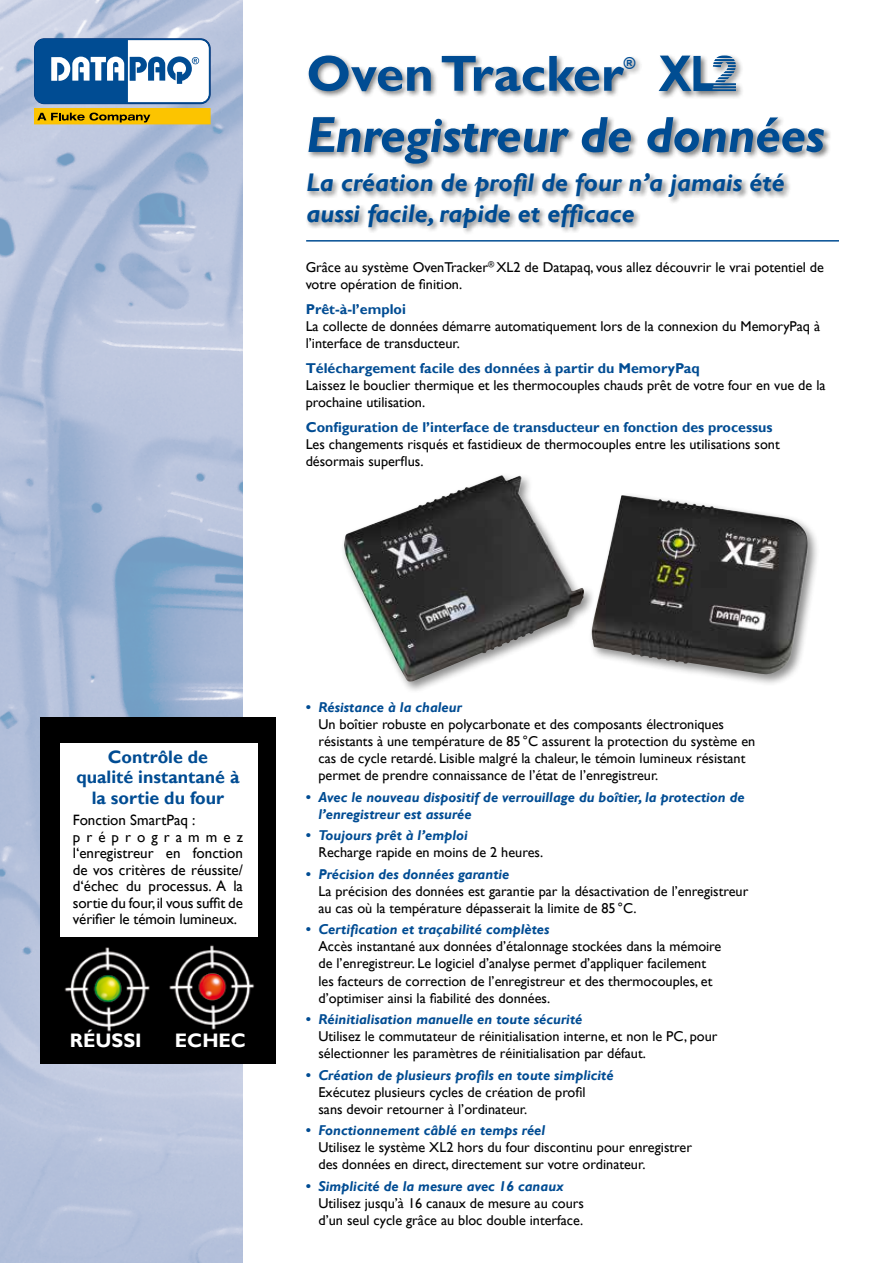
<style>
.page{position:relative;width:893px;height:1263px;background:#fff}
.page>*{position:absolute;margin:0;border:0;box-sizing:border-box;transform-origin:0 0}
.t1{font:italic 700 51px "Gill Sans";letter-spacing:-.01em;color:#004c93}
.t2{font:700 51px "Gill Sans";color:#004c93}
.t3{font:italic 700 25.5px/30.6px "Gill Sans";color:#004c93}
.t4{font:700 19.5px "Gill Sans";color:#fff}
.t5{font:700 18px/19.5px "Gill Sans";color:#004c93;text-align:center}
.t6{font:700 15.75px "Gill Sans";color:#004c93}
.t7{font:15px/16.5px "Gill Sans";color:#000}
.t8{font:14.25px/17.1px "Gill Sans";color:#000}
.t9{font:italic 700 14.25px/17.1px "Gill Sans";color:#004c93}
.t10{font:700 14.25px "Gill Sans";color:#004c93}
</style>
<div class="page">
<img style="left:0;top:0;width:242px;height:1263px">
<div style="left:35px;top:109px;width:175px;height:15px;background:#fcc400"></div>
<div style="left:34px;top:108px;width:177px;height:16px;border:1px solid #fbc203"></div>
<svg style="left:37px;top:113px;width:113px;height:9px"></svg>
<div style="left:34px;top:38px;width:177px;height:66px;border:1px solid #043478;border-radius:10px"></div>
<svg style="left:35px;top:39px;width:175px;height:65px"></svg>
<hr style="left:306px;top:240px;width:533px;height:2px;background:#004c93">
<div style="left:306px;top:54px;width:526px;height:181px;background:#000;opacity:.5"></div>
<div style="left:341px;top:472px;width:479px;height:222px;background:#000;opacity:.45"></div>
<img style="left:344px;top:475px;width:315px;height:207px">
<div style="left:657px;top:53px;width:87px;height:46px;background:#000;opacity:.5"></div>
<svg style="left:659px;top:56px;width:77px;height:35px"></svg>
<div style="left:41px;top:717px;width:235px;height:347px;background:#000"></div>
<img style="left:64px;top:945px;width:191px;height:87px">
<div style="left:60px;top:743px;width:198px;height:194px;background:#fff"></div>
<h1 class="t2" style="left:306px;top:43px;width:319px">Oven Tracker</h1>
<p class="t6" style="left:624px;top:53px;width:13px">®</p>
<h1 class="t1" style="left:306px;top:105px;width:520px">Enregistreur de données</h1>
<h2 class="t3" style="left:306px;top:168px;width:480px">La création de profil de four n’a jamais été aussi facile, rapide et efficace</h2>
<p class="t8" style="left:306px;top:259px;width:520px">Grâce au système OvenTracker<sup>®</sup> XL2 de Datapaq, vous allez découvrir le vrai potentiel de votre opération de finition.</p>
<p class="t10" style="left:306px;top:300px;width:102px">Prêt-à-l’emploi</p>
<p class="t8" style="left:306px;top:318px;width:516px">La collecte de données démarre automatiquement lors de la connexion du MemoryPaq à l’interface de transducteur.</p>
<p class="t10" style="left:306px;top:360px;width:396px">Téléchargement facile des données à partir du MemoryPaq</p>
<p class="t8" style="left:306px;top:377px;width:521px">Laissez le bouclier thermique et les thermocouples chauds prêt de votre four en vue de la prochaine utilisation.</p>
<p class="t10" style="left:306px;top:419px;width:468px">Configuration de l’interface de transducteur en fonction des processus</p>
<p class="t8" style="left:306px;top:436px;width:476px;line-height:16.5px">Les changements risqués et fastidieux de thermocouples entre les utilisations sont désormais superflus.</p>
<p class="t5" style="left:76px;top:748px;width:165px">Contrôle de<br>qualité instantané à</p>
<p class="t5" style="left:92px;top:789px;width:134px">la sortie du four</p>
<p class="t7" style="left:73px;top:812px;width:172px">Fonction SmartPaq :<br>p r é p r o g r a m m e z l‘enregistreur en fonction de vos critères de réussite/ d‘échec du processus. A la sortie du four, il vous suffit de vérifier le témoin lumineux.</p>
<h3 class="t4" style="left:70px;top:1028px;width:73px">Réussi</h3>
<h3 class="t4" style="left:175px;top:1028px;width:58px">Echec</h3>
<p class="t9" style="left:306px;top:699px;width:158px">• Résistance à la chaleur</p>
<p class="t8" style="left:318px;top:716px;width:438px">Un boîtier robuste en polycarbonate et des composants électroniques résistants à une température de 85°C assurent la protection du système en cas de cycle retardé. Lisible malgré la chaleur, le témoin lumineux résistant permet de prendre connaissance de l’état de l’enregistreur.</p>
<p class="t9" style="left:318px;top:789px;width:428px;text-indent:-13px">• Avec le nouveau dispositif de verrouillage du boîtier, la protection de l’enregistreur est assurée</p>
<p class="t9" style="left:306px;top:827px;width:164px">• Toujours prêt à l’emploi</p>
<p class="t8" style="left:318px;top:844px;width:226px">Recharge rapide en moins de 2 heures.</p>
<p class="t9" style="left:306px;top:866px;width:205px">• Précision des données garantie</p>
<p class="t8" style="left:318px;top:883px;width:431px">La précision des données est garantie par la désactivation de l’enregistreur au cas où la température dépasserait la limite de 85°C.</p>
<p class="t9" style="left:306px;top:921px;width:245px">• Certification et traçabilité complètes</p>
<p class="t8" style="left:318px;top:938px;width:404px">Accès instantané aux données d’étalonnage stockées dans la mémoire de l’enregistreur. Le logiciel d’analyse permet d’appliquer facilement les facteurs de correction de l’enregistreur et des thermocouples, et d’optimiser ainsi la fiabilité des données.</p>
<p class="t9" style="left:306px;top:1011px;width:278px">• Réinitialisation manuelle en toute sécurité</p>
<p class="t8" style="left:318px;top:1028px;width:400px">Utilisez le commutateur de réinitialisation interne, et non le PC, pour sélectionner les paramètres de réinitialisation par défaut.</p>
<p class="t9" style="left:306px;top:1066px;width:309px">• Création de plusieurs profils en toute simplicité</p>
<p class="t8" style="left:318px;top:1083px;width:269px">Exécutez plusieurs cycles de création de profil sans devoir retourner à l’ordinateur.</p>
<p class="t9" style="left:306px;top:1122px;width:241px">• Fonctionnement câblé en temps réel</p>
<p class="t8" style="left:318px;top:1139px;width:375px">Utilisez le système XL2 hors du four discontinu pour enregistrer des données en direct, directement sur votre ordinateur.</p>
<p class="t9" style="left:306px;top:1178px;width:260px">• Simplicité de la mesure avec 16 canaux</p>
<p class="t8" style="left:318px;top:1195px;width:267px">Utilisez jusqu’à 16 canaux de mesure au cours d’un seul cycle grâce au bloc double interface.</p>
</div>
